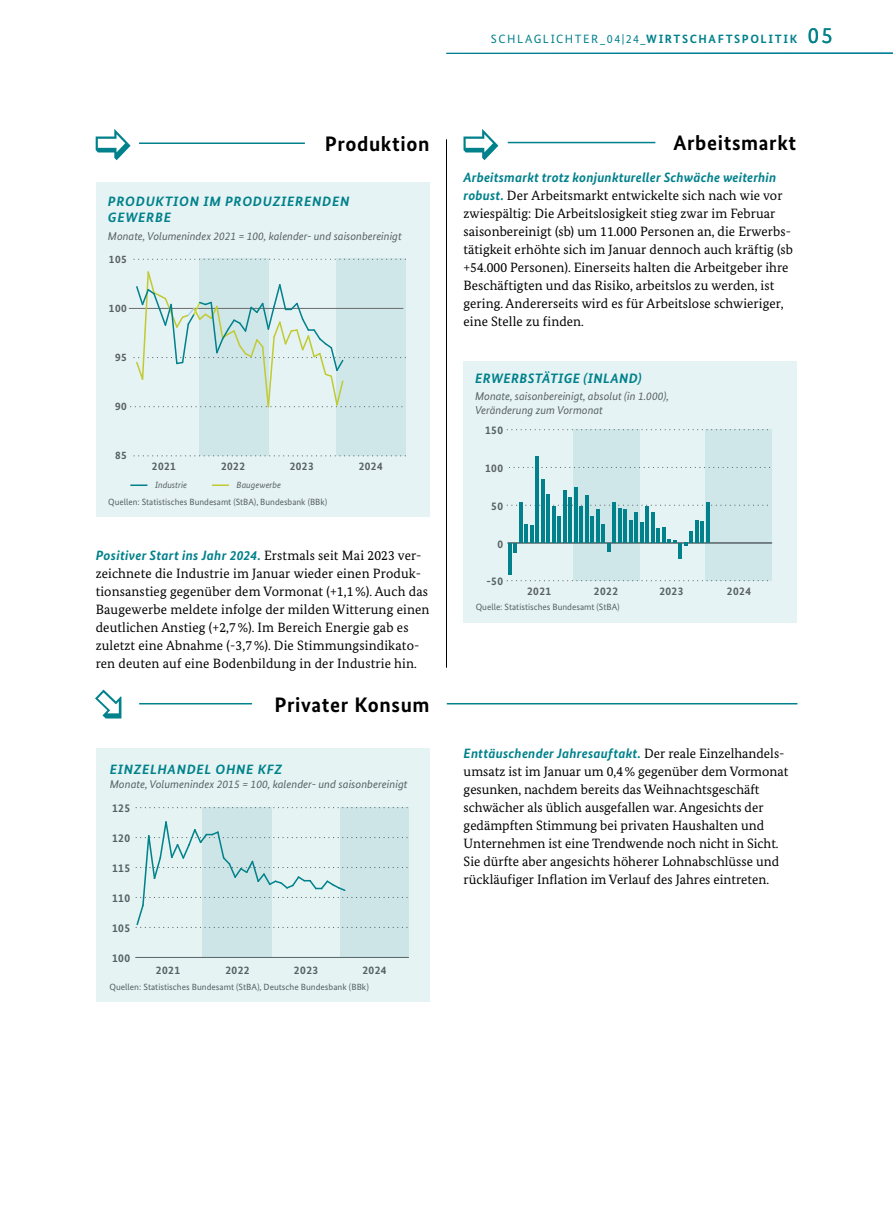
<style>
.page{position:relative;width:893px;height:1212px;background:#fff}
.page>*{position:absolute;margin:0;border:0;box-sizing:border-box;transform-origin:0 0}
.t1{font:22.5px "Bundes Sans";color:#00818b}
.t2{font:700 21px "Bundes Sans";letter-spacing:.03em;color:#000}
.t3{font:italic 700 13.65px/16.4px "Bundes Sans";letter-spacing:.05em;color:#00818b}
.t4{font:italic 700 13.65px "Bundes Sans";letter-spacing:.03em;color:#00818b}
.t5{font:13.5px/18px "Bundes Serif";letter-spacing:.005em;color:#000}
.t6{font:italic 700 13.5px "Bundes Sans";letter-spacing:.015em;color:#00818b}
.t7{font:italic 700 13.5px "Bundes Sans";letter-spacing:.05em;color:#00828b}
.t8{font:12px "Bundes Sans";letter-spacing:.13em;color:#00818b}
.t9{font:700 11.55px "Bundes Sans";letter-spacing:.04em;color:#566164}
.t10{font:italic 11.4px/13.6px "Bundes Sans";color:#576164}
.t11{font:700 11.4px "Bundes Sans";letter-spacing:.04em;color:#576164}
.t12{font:italic 11.25px "Bundes Sans";color:#566164}
.t13{font:italic 11.25px "Bundes Sans";color:#576164}
.t14{font:700 11.25px "Bundes Sans";letter-spacing:.04em;color:#566164}
.t15{font:700 11.25px "Bundes Sans";letter-spacing:.04em;color:#576164}
.t16{font:700 11.1px "Bundes Sans";letter-spacing:.04em;color:#576164}
.t17{font:9.15px "Bundes Sans";color:#576164}
.t18{font:9px "Bundes Sans";color:#566164}
.t19{font:9px "Bundes Sans";color:#576164}
.t20{font:italic 9px "Bundes Sans";color:#576164}
.s1{font-weight:700}
.s2{font-family:"Bundes Serif";font-weight:400;font-style:normal;color:#000}
.s3{font-family:"Bundes Sans";font-weight:700;font-style:italic;color:#00818b}
</style>
<div class="page">
<div style="left:96px;top:748px;width:334px;height:253px;background:#e6f3f4"></div>
<div style="left:202px;top:808px;width:70px;height:150px;background:#cee5e7"></div>
<div style="left:340px;top:808px;width:69px;height:150px;background:#cee5e7"></div>
<hr style="left:135px;top:957px;width:274px;height:1px;background:#566164">
<svg style="left:136px;top:807px;width:272px;height:1px"></svg>
<svg style="left:136px;top:821px;width:272px;height:107px"></svg>
<div style="left:463px;top:362px;width:334px;height:261px;background:#e6f3f4"></div>
<div style="left:573px;top:429px;width:66px;height:152px;background:#cfe7e9"></div>
<div style="left:705px;top:429px;width:67px;height:152px;background:#cfe7e9"></div>
<hr style="left:508px;top:542px;width:264px;height:1px;background:#576164">
<svg style="left:507px;top:580px;width:261px;height:1px"></svg>
<svg style="left:507px;top:505px;width:261px;height:1px"></svg>
<svg style="left:509px;top:467px;width:262px;height:1px"></svg>
<svg style="left:507px;top:429px;width:261px;height:1px"></svg>
<hr style="left:508px;top:543px;width:4px;height:32px;background:#00818b">
<svg style="left:514px;top:543px;width:3px;height:10px"></svg>
<hr style="left:519px;top:503px;width:4px;height:40px;background:#00818b">
<hr style="left:525px;top:525px;width:3px;height:18px;background:#00818b">
<hr style="left:530px;top:526px;width:4px;height:17px;background:#00818b">
<hr style="left:536px;top:457px;width:3px;height:86px;background:#00818b">
<hr style="left:541px;top:479px;width:4px;height:64px;background:#00818b">
<hr style="left:547px;top:495px;width:3px;height:48px;background:#00818b">
<hr style="left:552px;top:506px;width:4px;height:37px;background:#00818b">
<hr style="left:558px;top:516px;width:3px;height:27px;background:#00818b">
<hr style="left:563px;top:491px;width:4px;height:52px;background:#00818b">
<hr style="left:569px;top:498px;width:3px;height:45px;background:#00818b">
<hr style="left:574px;top:487px;width:4px;height:56px;background:#00818b">
<hr style="left:580px;top:507px;width:3px;height:36px;background:#00818b">
<hr style="left:585px;top:495px;width:4px;height:48px;background:#00818b">
<hr style="left:591px;top:516px;width:3px;height:27px;background:#00818b">
<hr style="left:596px;top:509px;width:4px;height:34px;background:#00818b">
<hr style="left:602px;top:524px;width:3px;height:19px;background:#00818b">
<svg style="left:607px;top:543px;width:4px;height:8px"></svg>
<hr style="left:613px;top:503px;width:3px;height:40px;background:#00818b">
<hr style="left:618px;top:508px;width:4px;height:35px;background:#00818b">
<hr style="left:624px;top:510px;width:3px;height:33px;background:#00818b">
<hr style="left:629px;top:520px;width:4px;height:23px;background:#00818b">
<hr style="left:635px;top:513px;width:3px;height:30px;background:#00818b">
<hr style="left:640px;top:522px;width:4px;height:21px;background:#00818b">
<hr style="left:646px;top:506px;width:3px;height:37px;background:#00818b">
<hr style="left:651px;top:513px;width:4px;height:30px;background:#00818b">
<hr style="left:657px;top:529px;width:3px;height:14px;background:#00818b">
<hr style="left:662px;top:528px;width:4px;height:15px;background:#00818b">
<svg style="left:668px;top:540px;width:9px;height:3px"></svg>
<hr style="left:679px;top:543px;width:3px;height:16px;background:#00818b">
<svg style="left:684px;top:532px;width:9px;height:14px"></svg>
<hr style="left:695px;top:520px;width:3px;height:23px;background:#00818b">
<hr style="left:701px;top:522px;width:3px;height:21px;background:#00818b">
<hr style="left:706px;top:502px;width:3px;height:41px;background:#00818b">
<div style="left:96px;top:182px;width:333px;height:334px;background:#e6f3f4"></div>
<div style="left:199px;top:259px;width:69px;height:197px;background:#cfe7e9"></div>
<div style="left:337px;top:259px;width:69px;height:197px;background:#cfe7e9"></div>
<svg style="left:130px;top:484px;width:17px;height:2px"></svg>
<svg style="left:212px;top:484px;width:17px;height:2px"></svg>
<svg style="left:134px;top:455px;width:272px;height:1px"></svg>
<hr style="left:129px;top:308px;width:274px;height:1px;background:#6c6b6b">
<svg style="left:134px;top:259px;width:272px;height:1px"></svg>
<svg style="left:131px;top:270px;width:275px;height:138px"></svg>
<hr style="left:139px;top:142px;width:166px;height:2px;background:#00818b">
<hr style="left:508px;top:142px;width:147px;height:1px;background:#00818b">
<svg style="left:95px;top:689px;width:26px;height:29px"></svg>
<hr style="left:139px;top:703px;width:113px;height:1px;background:#00818b">
<hr style="left:446px;top:139px;width:1px;height:529px;background:#000">
<hr style="left:446px;top:53px;width:447px;height:1px;background:#00818b">
<svg style="left:96px;top:129px;width:35px;height:31px"></svg>
<svg style="left:463px;top:129px;width:35px;height:31px"></svg>
<hr style="left:447px;top:703px;width:350px;height:1px;background:#00818b">
<p class="t8" style="left:491px;top:32px;width:308px">SCHLAGLICHTER_04|24_<span class="s1">WIRTSCHAFTSPOLITIK</span></p>
<h1 class="t1" style="left:808px;top:22px;width:26px">05</h1>
<h2 class="t2" style="left:325px;top:132px;width:106px">Produktion</h2>
<h2 class="t2" style="left:673px;top:130px;width:124px">Arbeitsmarkt</h2>
<p class="t3" style="left:108px;top:193px;width:243px">PRODUKTION IM PRODUZIERENDEN<br>GEWERBE</p>
<p class="t13" style="left:108px;top:229px;width:295px">Monate, Volumenindex 2021 = 100, kalender- und saisonbereinigt</p>
<p class="t16" style="left:109px;top:252px;width:19px">105</p>
<p class="t16" style="left:109px;top:301px;width:19px">100</p>
<p class="t16" style="left:115px;top:351px;width:13px">95</p>
<p class="t16" style="left:115px;top:400px;width:13px">90</p>
<p class="t16" style="left:115px;top:449px;width:13px">85</p>
<p class="t15" style="left:152px;top:459px;width:25px">2021</p>
<p class="t15" style="left:221px;top:459px;width:25px">2022</p>
<p class="t15" style="left:290px;top:459px;width:25px">2023</p>
<p class="t15" style="left:359px;top:459px;width:25px">2024</p>
<p class="t20" style="left:155px;top:479px;width:34px">Industrie</p>
<p class="t20" style="left:237px;top:479px;width:46px">Baugewerbe</p>
<p class="t19" style="left:108px;top:497px;width:220px">Quellen: Statistisches Bundesamt (StBA), Bundesbank (BBk)</p>
<p class="t6" style="left:96px;top:547px;width:327px">Positiver Start ins Jahr 2024. <span class="s2">Erstmals seit Mai 2023 ver-</span></p>
<p class="t5" style="left:96px;top:564px;width:335px">zeichnete die Industrie im Januar wieder einen Produk&shy;tionsanstieg gegenüber dem Vormonat (+1,1%). Auch das Baugewerbe meldete infolge der milden Witterung einen deutlichen Anstieg (+2,7%). Im Bereich Energie gab es zuletzt eine Abnahme (-3,7%). Die Stimmungsindikato&shy;ren deuten auf eine Bodenbildung in der Industrie hin.</p>
<h2 class="t2" style="left:274px;top:692px;width:157px">Privater Konsum</h2>
<p class="t7" style="left:110px;top:761px;width:174px">EINZELHANDEL OHNE KFZ</p>
<p class="t12" style="left:110px;top:777px;width:299px">Monate, Volumenindex 2015 = 100, kalender- und saisonbereinigt</p>
<p class="t9" style="left:112px;top:801px;width:20px">125</p>
<p class="t9" style="left:112px;top:831px;width:20px">120</p>
<p class="t9" style="left:112px;top:861px;width:20px">115</p>
<p class="t9" style="left:112px;top:891px;width:20px">110</p>
<p class="t9" style="left:112px;top:921px;width:20px">105</p>
<p class="t9" style="left:112px;top:951px;width:20px">100</p>
<p class="t14" style="left:156px;top:963px;width:26px">2021</p>
<p class="t14" style="left:225px;top:963px;width:26px">2022</p>
<p class="t14" style="left:294px;top:963px;width:26px">2023</p>
<p class="t14" style="left:362px;top:963px;width:26px">2024</p>
<p class="t18" style="left:109px;top:981px;width:261px">Quellen: Statistisches Bundesamt (StBA), Deutsche Bundesbank (BBk)</p>
<p class="t6" style="left:463px;top:169px;width:314px">Arbeitsmarkt trotz konjunktureller Schwäche weiterhin</p>
<p class="t5" style="left:463px;top:186px;width:331px"><span class="s3">robust.</span> Der Arbeitsmarkt entwickelte sich nach wie vor zwiespältig: Die Arbeitslosigkeit stieg zwar im Februar saisonbereinigt (sb) um 11.000 Personen an, die Erwerbs&shy;tätigkeit erhöhte sich im Januar dennoch auch kräftig (sb +54.000 Personen). Einerseits halten die Arbeitgeber ihre Beschäftigten und das Risiko, arbeitslos zu werden, ist gering. Andererseits wird es für Arbeitslose schwieriger, eine Stelle zu finden.</p>
<p class="t4" style="left:475px;top:370px;width:168px">ERWERBSTÄTIGE (INLAND)</p>
<p class="t10" style="left:475px;top:389px;width:195px">Monate, saisonbereinigt, absolut (in 1.000),<br>Veränderung zum Vormonat</p>
<p class="t11" style="left:485px;top:423px;width:19px">150</p>
<p class="t11" style="left:485px;top:461px;width:19px">100</p>
<p class="t11" style="left:491px;top:499px;width:13px">50</p>
<p class="t11" style="left:497px;top:537px;width:7px">0</p>
<p class="t11" style="left:486px;top:574px;width:18px">-50</p>
<p class="t11" style="left:527px;top:584px;width:26px">2021</p>
<p class="t11" style="left:594px;top:584px;width:26px">2022</p>
<p class="t11" style="left:659px;top:584px;width:26px">2023</p>
<p class="t11" style="left:727px;top:584px;width:26px">2024</p>
<p class="t17" style="left:476px;top:601px;width:145px">Quelle: Statistisches Bundesamt (StBA)</p>
<p class="t6" style="left:464px;top:745px;width:322px">Enttäuschender Jahresauftakt. <span class="s2">Der reale Einzelhandels-</span></p>
<p class="t5" style="left:464px;top:762px;width:326px">umsatz ist im Januar um 0,4% gegenüber dem Vormonat gesunken, nachdem bereits das Weihnachtsgeschäft schwächer als üblich ausgefallen war. Angesichts der gedämpften Stimmung bei privaten Haushalten und Unternehmen ist eine Trendwende noch nicht in Sicht.<br>Sie dürfte aber angesichts höherer Lohnabschlüsse und rückläufiger Inflation im Verlauf des Jahres eintreten.</p>
</div>
